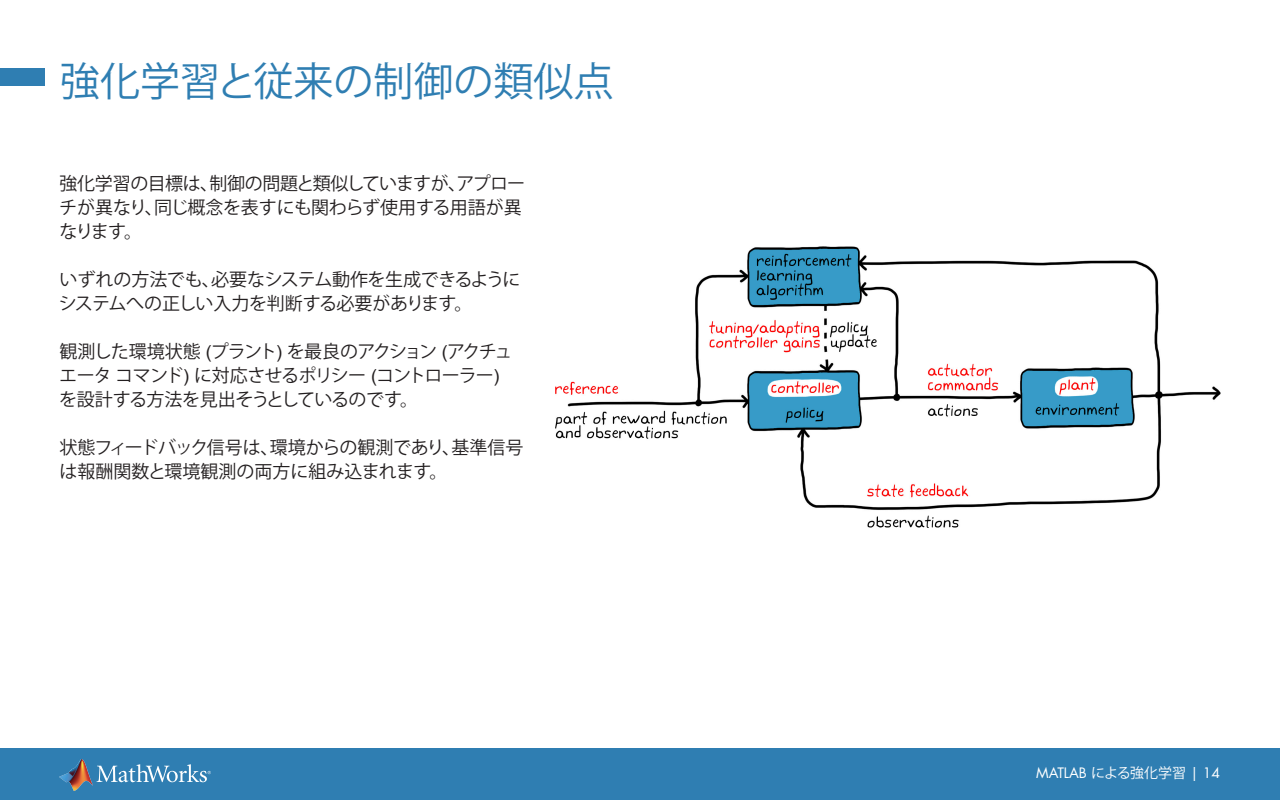
<style>
.page{position:relative;width:1280px;height:800px;background:#fff}
.page>*{position:absolute;margin:0;border:0;box-sizing:border-box;transform-origin:0 0}
.Section_Header{font:40px "Koz Go Pro";color:#2f7eb2}
.body_copy_-_large{font:18px/24px "Koz Go Pro";letter-spacing:-.025em;color:#231f20}
.body_copy_-_large-2{font:18px/24px "Koz Go Pro";color:#231f20}
.t1{font:14px "Futura Std";color:#fff}
.s1{font-family:"Arial"}
.s2{font-family:"Koz Go Pro"}
</style>
<div class="page">
<div style="left:0;top:748px;width:1280px;height:52px;background:#2f7eb2"></div>
<svg style="left:97px;top:764px;width:114px;height:18px"></svg>
<img style="left:59px;top:760px;width:33px;height:30px">
<div style="left:0;top:68px;width:45px;height:18px;background:#2f7eb2"></div>
<img style="left:556px;top:246px;width:664px;height:282px">
<p class="Section_Header" style="left:60px;top:55px;width:555px">強化学習と従来の制御の類似点</p>
<p class="body_copy_-_large" style="left:59px;top:172px;width:467px">強化学習の目標は、制御の問題と類似していますが、アプローチが異なり、同じ概念を表すにも関わらず使用する用語が異なります。</p>
<p class="body_copy_-_large" style="left:59px;top:268px;width:463px">いずれの方法でも、必要なシステム動作を生成できるようにシステムへの正しい入力を判断する必要があります。</p>
<p class="body_copy_-_large" style="left:59px;top:340px;width:455px">観測した環境状態 <span class="s1">(</span>プラント<span class="s1">)</span> を最良のアクション <span class="s1">(</span>アクチュエータコマンド<span class="s1">)</span> に対応させるポリシー <span class="s1">(</span>コントローラー<span class="s1">)</span>を設計する方法を見出そうとしているのです。</p>
<p class="body_copy_-_large-2" style="left:60px;top:436px;width:466px">状態フィードバック信号は、環境からの観測であり、基準信号は報酬関数と環境観測の両方に組み込まれます。</p>
<p class="t1" style="left:1036px;top:763px;width:185px">MATLAB <span class="s2">による強化学習</span> | 14</p>
</div>
